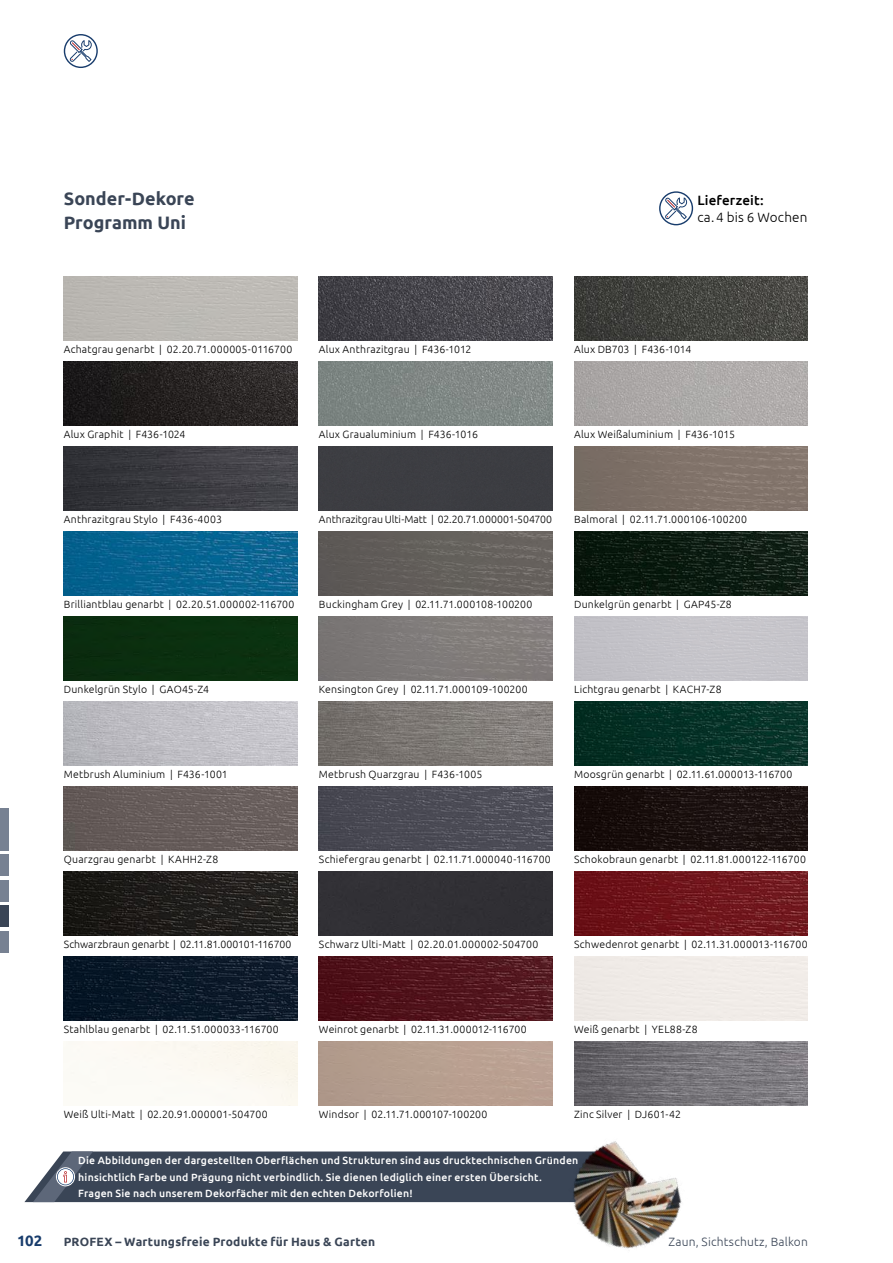
<style>
.page{position:relative;width:893px;height:1263px;background:#fff}
.page>*{position:absolute;margin:0;border:0;box-sizing:border-box;transform-origin:0 0}
.t1{font:700 18px/23.5px "Ubuntu";color:#3a4556}
.t2{font:700 15px "Ubuntu";color:#183c6c}
.t3{font:300 13.5px "Ubuntu";letter-spacing:.01em;color:#000}
.t4{font:500 13.5px "Ubuntu";letter-spacing:.01em;color:#000}
.t5{font:700 12px "Ubuntu";letter-spacing:.02em;color:#3a4556}
.t6{font:300 12px "Ubuntu";letter-spacing:.015em;color:#3a4556}
.t7{font:300 10.5px "Ubuntu";letter-spacing:.02em;color:#000}
.t8{font:500 10.5px/16.5px "Ubuntu";letter-spacing:.02em;color:#fff}
.t9{font:300 10.5px "Ubuntu";letter-spacing:-.005em;color:#000}
</style>
<div class="page">
<svg style="left:64px;top:34px;width:34px;height:34px"></svg>
<div style="left:0;top:808px;width:9px;height:42px;background:#778192"></div>
<div style="left:0;top:855px;width:9px;height:21px;background:#778192"></div>
<div style="left:0;top:880px;width:9px;height:21px;background:#778192"></div>
<div style="left:0;top:931px;width:9px;height:21px;background:#778192"></div>
<div style="left:0;top:906px;width:9px;height:21px;background:#3a4556"></div>
<img style="left:319px;top:276px;width:234px;height:64px">
<img style="left:574px;top:276px;width:234px;height:64px">
<img style="left:319px;top:361px;width:234px;height:64px">
<img style="left:574px;top:361px;width:234px;height:64px">
<img style="left:64px;top:361px;width:234px;height:64px">
<div style="left:319px;top:446px;width:234px;height:64px;background:#3c3d42"></div>
<img style="left:574px;top:446px;width:234px;height:64px">
<img style="left:64px;top:446px;width:234px;height:64px">
<img style="left:319px;top:531px;width:234px;height:64px">
<img style="left:574px;top:531px;width:234px;height:64px">
<img style="left:64px;top:531px;width:234px;height:64px">
<img style="left:319px;top:617px;width:234px;height:63px">
<div style="left:64px;top:617px;width:234px;height:63px;background:#0b2f10"></div>
<img style="left:319px;top:702px;width:234px;height:63px">
<img style="left:574px;top:702px;width:234px;height:63px">
<img style="left:64px;top:702px;width:234px;height:63px">
<img style="left:319px;top:787px;width:234px;height:63px">
<img style="left:574px;top:787px;width:234px;height:63px">
<img style="left:64px;top:787px;width:234px;height:63px">
<div style="left:319px;top:872px;width:234px;height:63px;background:#313035"></div>
<img style="left:574px;top:872px;width:234px;height:63px">
<img style="left:64px;top:872px;width:234px;height:63px">
<img style="left:319px;top:957px;width:234px;height:63px">
<img style="left:64px;top:957px;width:234px;height:63px">
<img style="left:574px;top:1042px;width:234px;height:64px">
<svg style="left:659px;top:191px;width:34px;height:34px"></svg>
<svg style="left:24px;top:1151px;width:520px;height:51px;background:#465060"></svg>
<img style="left:544px;top:1141px;width:138px;height:108px">
<h1 class="t1" style="left:64px;top:187px;width:132px">Sonder-Dekore<br>Programm Uni</h1>
<p class="t4" style="left:697px;top:192px;width:68px">Lieferzeit:</p>
<p class="t3" style="left:697px;top:209px;width:111px">ca.4 bis 6 Wochen</p>
<p class="t7" style="left:64px;top:342px;width:230px">Achatgrau genarbt | 02.20.71.000005-0116700</p>
<p class="t7" style="left:319px;top:342px;width:154px">Alux Anthrazitgrau | F436-1012</p>
<p class="t9" style="left:574px;top:342px;width:119px">Alux DB703 | F436-1014</p>
<p class="t7" style="left:64px;top:428px;width:123px">Alux Graphit | F436-1024</p>
<p class="t7" style="left:319px;top:428px;width:161px">Alux Graualuminium | F436-1016</p>
<p class="t7" style="left:574px;top:428px;width:162px">Alux Weißaluminium | F436-1015</p>
<p class="t7" style="left:64px;top:513px;width:160px">Anthrazitgrau Stylo | F436-4003</p>
<p class="t9" style="left:319px;top:513px;width:235px">Anthrazitgrau Ulti-Matt | 02.20.71.000001-504700</p>
<p class="t7" style="left:574px;top:513px;width:174px">Balmoral | 02.11.71.000106-100200</p>
<p class="t7" style="left:64px;top:598px;width:232px">Brilliantblau genarbt | 02.20.51.000002-116700</p>
<p class="t7" style="left:319px;top:598px;width:215px">Buckingham Grey | 02.11.71.000108-100200</p>
<p class="t7" style="left:574px;top:598px;width:159px">Dunkelgrün genarbt | GAP45-Z8</p>
<p class="t7" style="left:64px;top:683px;width:147px">Dunkelgrün Stylo | GAO45-Z4</p>
<p class="t7" style="left:319px;top:683px;width:210px">Kensington Grey | 02.11.71.000109-100200</p>
<p class="t7" style="left:574px;top:683px;width:149px">Lichtgrau genarbt | KACH7-Z8</p>
<p class="t7" style="left:64px;top:768px;width:166px">Metbrush Aluminium | F436-1001</p>
<p class="t7" style="left:319px;top:768px;width:165px">Metbrush Quarzgrau | F436-1005</p>
<p class="t7" style="left:574px;top:768px;width:220px">Moosgrün genarbt | 02.11.61.000013-116700</p>
<p class="t7" style="left:64px;top:853px;width:156px">Quarzgrau genarbt | KAHH2-Z8</p>
<p class="t7" style="left:319px;top:853px;width:233px">Schiefergrau genarbt | 02.11.71.000040-116700</p>
<p class="t7" style="left:574px;top:853px;width:233px">Schokobraun genarbt | 02.11.81.000122-116700</p>
<p class="t9" style="left:64px;top:938px;width:229px">Schwarzbraun genarbt | 02.11.81.000101-116700</p>
<p class="t7" style="left:319px;top:938px;width:221px">Schwarz Ulti-Matt | 02.20.01.000002-504700</p>
<p class="t7" style="left:574px;top:938px;width:235px">Schwedenrot genarbt | 02.11.31.000013-116700</p>
<p class="t7" style="left:64px;top:1023px;width:217px">Stahlblau genarbt | 02.11.51.000033-116700</p>
<p class="t7" style="left:319px;top:1023px;width:209px">Weinrot genarbt | 02.11.31.000012-116700</p>
<p class="t7" style="left:574px;top:1023px;width:125px">Weiß genarbt | YEL88-Z8</p>
<p class="t7" style="left:64px;top:1108px;width:205px">Weiß Ulti-Matt | 02.20.91.000001-504700</p>
<p class="t7" style="left:319px;top:1108px;width:170px">Windsor | 02.11.71.000107-100200</p>
<p class="t7" style="left:574px;top:1108px;width:108px">Zinc Silver | DJ601-42</p>
<p class="t8" style="left:78px;top:1152px;width:502px">Die Abbildungen der dargestellten Oberflächen und Strukturen sind aus drucktechnischen Gründen hinsichtlich Farbe und Prägung nicht verbindlich. Sie dienen lediglich einer ersten Übersicht.<br>Fragen Sie nach unserem Dekorfächer mit den echten Dekorfolien!</p>
<h2 class="t2" style="left:17px;top:1231px;width:27px">102</h2>
<p class="t5" style="left:64px;top:1234px;width:313px">PROFEX – Wartungsfreie Produkte für Haus &amp; Garten</p>
<p class="t6" style="left:669px;top:1234px;width:141px">Zaun, Sichtschutz, Balkon</p>
</div>
